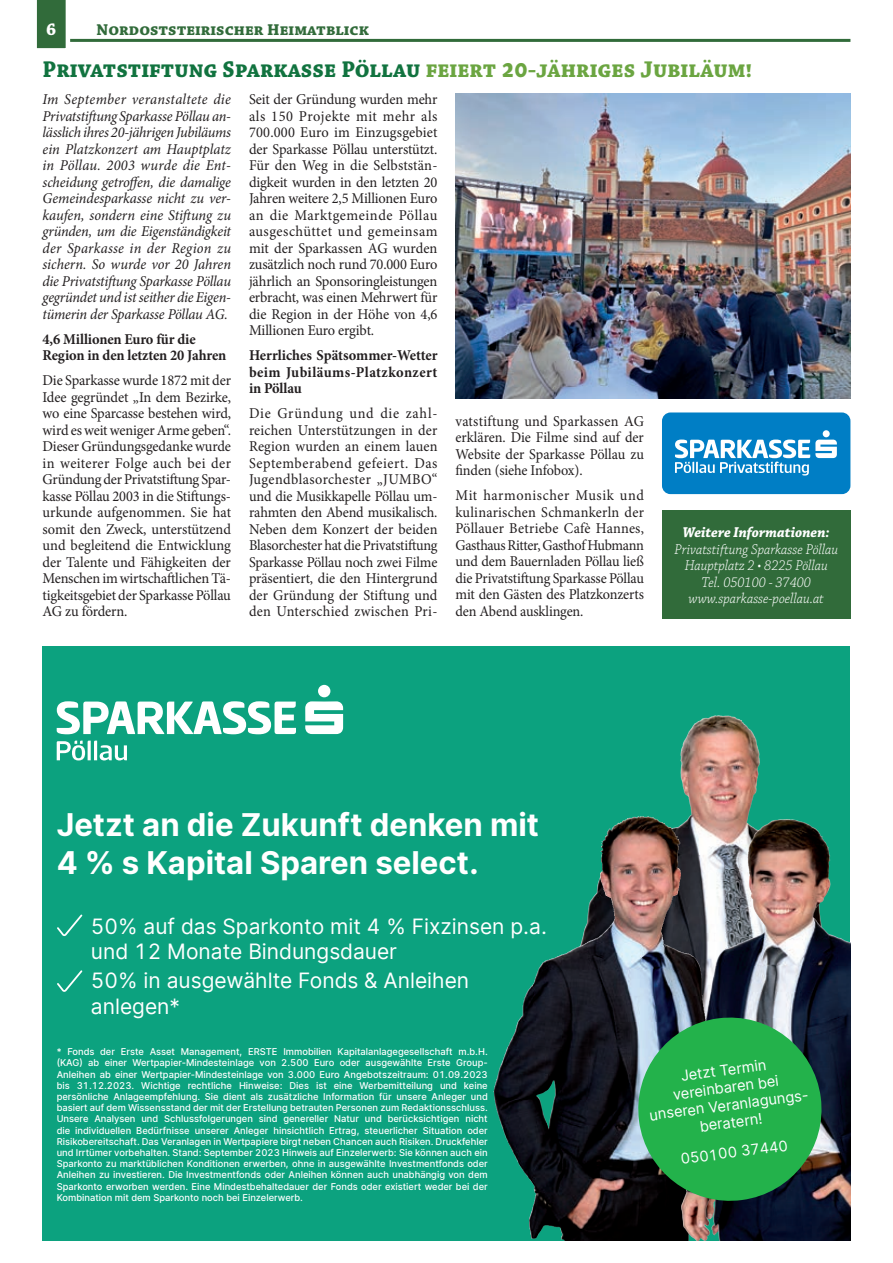
<style>
.page{position:relative;width:893px;height:1263px;background:#fff}
.page>*{position:absolute;margin:0;border:0;box-sizing:border-box;transform-origin:0 0}
.t1{font:700 31.05px/37.3px "Inter";color:#fff}
.t2{font:700 24px "Chaparral Pro";color:#11733f;scale:.95 1}
.t3{font:21px/25.2px "Inter";color:#fff}
.t4{font:700 18px "Chaparral Pro";color:#fff}
.t5{font:700 16.5px "Chaparral Pro";color:#316b3a}
.t6{font:15px/16.5px "Minion Pro";letter-spacing:-.01em;color:#231f20;text-align:justify;scale:.96 1}
.t7{font:15px/16.5px "Minion Pro";letter-spacing:-.01em;color:#231f20;text-align:justify;scale:.95 1}
.t8{font:italic 15px/16.5px "Minion Pro";letter-spacing:-.015em;color:#231f20;text-align:justify;scale:.96 1}
.t9{font:700 15px/16.5px "Minion Pro";letter-spacing:-.005em;color:#231f20;scale:.96 1}
.t10{font:italic 300 15px/16.5px "Chaparral Pro";color:#fff;text-align:center;scale:.94 1}
.t11{font:italic 700 15px "Chaparral Pro";color:#fff;scale:.95 1}
.t12{font:14.55px/17.5px "Inter";color:#fff;text-align:center}
.t13{font:500 9.3px/11.2px "Inter";color:#fff;text-align:justify}
.s1{color:#6ba541}
.s2{font-size:30px;color:#6ba541}
</style>
<div class="page">
<hr style="left:63px;top:39px;width:787px;height:3px;background:#316b3a">
<svg style="left:36px;top:0;width:34px;height:49px;background:#54845b"></svg>
<div style="left:43px;top:646px;width:807px;height:594px;background:#0ca27f"></div>
<svg style="left:57px;top:701px;width:239px;height:33px"></svg>
<svg style="left:305px;top:701px;width:38px;height:33px"></svg>
<div style="left:318px;top:685px;width:12px;height:12px;background:#fff;border-radius:50%"></div>
<svg style="left:57px;top:741px;width:70px;height:19px"></svg>
<svg style="left:57px;top:914px;width:25px;height:22px"></svg>
<svg style="left:57px;top:970px;width:25px;height:22px"></svg>
<img style="left:680px;top:715px;width:80px;height:80px">
<img style="left:493px;top:816px;width:154px;height:424px">
<img style="left:647px;top:795px;width:203px;height:445px">
<svg style="left:632px;top:1012px;width:195px;height:194px;background:#2d934f"></svg>
<img style="left:455px;top:94px;width:395px;height:304px">
<div style="left:662px;top:510px;width:188px;height:109px;background:#316b3a"></div>
<svg style="left:662px;top:412px;width:188px;height:82px;background:#2992ce"></svg>
<h3 class="t4" style="left:43px;top:18px;width:15px">66</h3>
<h3 class="t5" style="left:97px;top:20px;width:274px">Nordoststeirischer Heimatblick</h3>
<h2 class="t2" style="left:43px;top:56px;width:749px">Privatstiftung Sparkasse Pöllau <span class="s1">feiert</span> <span class="s2">20</span><span class="s1">-jähriges Jubiläum!</span></h2>
<p class="t8" style="left:43px;top:91px;width:198px">Im September veranstaltete die Privatstiftung Sparkasse Pöllau an&shy;lässlich ihres 20-jährigen Jubiläums ein Platzkonzert am Hauptplatz in Pöllau. 2003 wurde die Ent&shy;scheidung getroffen, die damalige Gemeindesparkasse nicht zu ver&shy;kaufen, sondern eine Stiftung zu gründen, um die Eigenständigkeit der Sparkasse in der Region zu sichern. So wurde vor 20 Jahren die Privatstiftung Sparkasse Pöllau gegründet und ist seither die Eigen&shy;tümerin der Sparkasse Pöllau AG.</p>
<h3 class="t9" style="left:43px;top:330px;width:193px">4,6 Millionen Euro für die<br>Region in den letzten 20 Jahren</h3>
<p class="t6" style="left:43px;top:372px;width:198px">Die Sparkasse wurde 1872 mit der Idee gegründet „In dem Bezirke, wo eine Sparcasse bestehen wird, wird es weit weniger Arme geben“.<br>Dieser Gründungsgedanke wurde in weiterer Folge auch bei der Gründung der Privatstiftung Spar&shy;kasse Pöllau 2003 in die Stiftungs&shy;urkunde aufgenommen. Sie hat somit den Zweck, unterstützend und begleitend die Entwicklung der Talente und Fähigkeiten der Menschen im wirtschaftlichen Tä&shy;tigkeitsgebiet der Sparkasse Pöllau AG zu fördern.</p>
<p class="t6" style="left:249px;top:91px;width:198px">Seit der Gründung wurden mehr als 150 Projekte mit mehr als 700.000 Euro im Einzugsgebiet der Sparkasse Pöllau unterstützt.<br>Für den Weg in die Selbststän&shy;digkeit wurden in den letzten 20<br>Jahren weitere 2,5 Millionen Euro an die Marktgemeinde Pöllau ausgeschüttet und gemeinsam mit der Sparkassen AG wurden zusätzlich noch rund 70.000 Euro jährlich an Sponsoringleistungen erbracht, was einen Mehrwert für die Region in der Höhe von 4,6<br>Millionen Euro ergibt.</p>
<h3 class="t9" style="left:249px;top:347px;width:198px;text-align:justify">Herrliches Spätsommer-Wetter beim Jubiläums-Platzkonzert in Pöllau</h3>
<p class="t7" style="left:249px;top:405px;width:200px">Die Gründung und die zahl&shy;reichen Unterstützungen in der Region wurden an einem lauen Septemberabend gefeiert. Das Jugendblasorchester „JUMBO“ und die Musikkapelle Pöllau um&shy;rahmten den Abend musikalisch.<br>Neben dem Konzert der beiden Blasorchester hat die Privatstiftung Sparkasse Pöllau noch zwei Filme präsentiert, die den Hintergrund der Gründung der Stiftung und den Unterschied zwischen Pri-</p>
<h3 class="t7" style="left:455px;top:413px;width:200px">vatstiftung und Sparkassen AG erklären. Die Filme sind auf der Website der Sparkasse Pöllau zu finden (siehe Infobox).</h3>
<p class="t7" style="left:455px;top:487px;width:200px">Mit harmonischer Musik und kulinarischen Schmankerln der Pöllauer Betriebe Cafè Hannes, Gasthaus Ritter, Gasthof Hubmann und dem Bauernladen Pöllau ließ die Privatstiftung Sparkasse Pöllau mit den Gästen des Platzkonzerts den Abend ausklingen.</p>
<h3 class="t11" style="left:683px;top:524px;width:156px">Weitere Informationen:</h3>
<h3 class="t10" style="left:674px;top:541px;width:175px">Privatstiftung Sparkasse Pöllau<br>Hauptplatz 2 • 8225 Pöllau<br>Tel. 050100 - 37400 www.sparkasse-poellau.at</h3>
<h1 class="t1" style="left:57px;top:805px;width:484px">Jetzt an die Zukunft denken mit<br>4 % s Kapital Sparen select.</h1>
<h3 class="t3" style="left:91px;top:913px;width:457px">50% auf das Sparkonto mit 4 % Fixzinsen p.a. und 12 Monate Bindungsdauer</h3>
<h3 class="t3" style="left:91px;top:968px;width:380px">50% in ausgewählte Fonds &amp; Anleihen anlegen*</h3>
<p class="t13" style="left:57px;top:1046px;width:433px">* Fonds der Erste Asset Management, ERSTE Immobilien Kapitalanlagegesellschaft m.b.H. (KAG) ab einer Wertpapier-Mindesteinlage von 2.500 Euro oder ausgewählte Erste Group-Anleihen ab einer Wertpapier-Mindesteinlage von 3.000 Euro Angebotszeitraum: 01.09.2023 bis 31.12.2023. Wichtige rechtliche Hinweise: Dies ist eine Werbemitteilung und keine persönliche Anlageempfehlung. Sie dient als zusätzliche Information für unsere Anleger und basiert auf dem Wissensstand der mit der Erstellung betrauten Personen zum Redaktionsschluss.<br>Unsere Analysen und Schlussfolgerungen sind genereller Natur und berücksichtigen nicht die individuellen Bedürfnisse unserer Anleger hinsichtlich Ertrag, steuerlicher Situation oder Risikobereitschaft. Das Veranlagen in Wertpapiere birgt neben Chancen auch Risiken. Druckfehler und Irrtümer vorbehalten. Stand: September 2023 Hinweis auf Einzelerwerb: Sie können auch ein Sparkonto zu marktüblichen Konditionen erwerben, ohne in ausgewählte Investmentfonds oder Anleihen zu investieren. Die Investmentfonds oder Anleihen können auch unabhängig von dem Sparkonto erworben werden. Eine Mindestbehaltedauer der Fonds oder existiert weder bei der Kombination mit dem Sparkonto noch bei Einzelerwerb.</p>
<h3 class="t12" style="left:644px;top:1071px;width:162px;rotate:-7deg">Jetzt Termin vereinbaren bei unseren Veranlagungs&shy;beratern!</h3>
<h3 class="t12" style="left:680px;top:1150px;width:110px;rotate:-7deg">050100 37440</h3>
</div>
